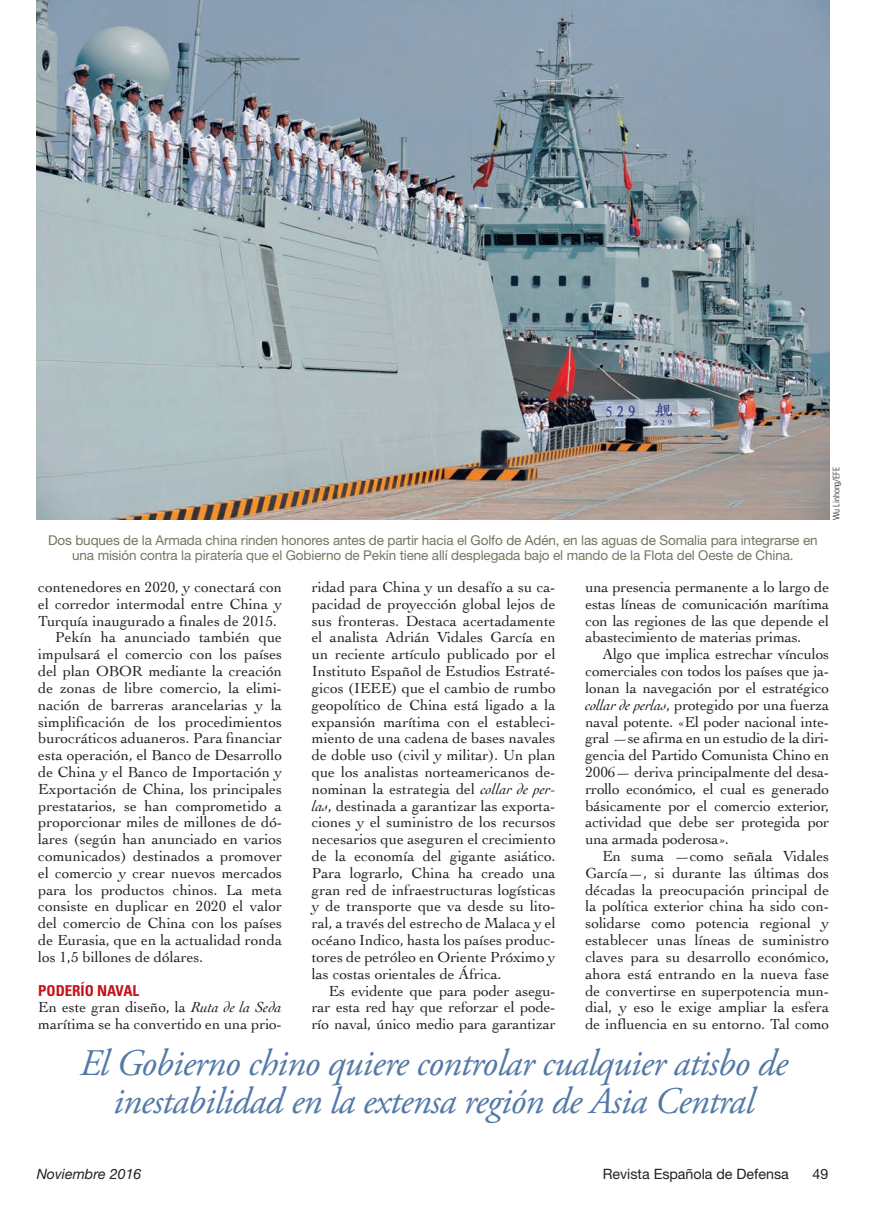
<style>
.page{position:relative;width:893px;height:1217px;background:#fff}
.page>*{position:absolute;margin:0;border:0;box-sizing:border-box;transform-origin:0 0}
.t1{font:italic 37.5px/37.5px "Adobe Garamond Pro";letter-spacing:-.02em;color:#5379a8;text-align:center}
.t2{font:15.3px/16.8px "Cochin";color:#231f20;text-align:justify}
.t3{font:700 condensed 15px "Univers";letter-spacing:-.005em;color:#c4121a}
.t4{font:14.25px "Helvetica Neue";color:#231f20}
.t5{font:italic 14.25px "Helvetica Neue";color:#231f20}
.t6{font:13.5px/15.8px "Helvetica Neue";letter-spacing:-.01em;color:#767561;text-align:center}
.t7{font:300 condensed 9px "Univers";letter-spacing:-.005em;color:#231f20}
.s1{font-style:italic}
</style>
<div class="page">
<img style="left:37px;top:0;width:792px;height:520px">
<p class="t6" style="left:48px;top:531px;width:771px">Dos buques de la Armada china rinden honores antes de partir hacia el Golfo de Adén, en las aguas de Somalia para integrarse en una misión contra la piratería que el Gobierno de Pekín tiene allí desplegada bajo el mando de la Flota del Oeste de China.</p>
<p class="t7" style="left:831px;top:520px;width:54px;rotate:-90deg">Wu Linhong/EFE</p>
<p class="t2" style="left:38px;top:578px;width:245px">contenedores en 2020, y conectará con</p>
<p class="t2" style="left:38px;top:594px;width:245px">el corredor intermodal entre China y</p>
<p class="t2" style="left:38px;top:611px;width:240px">Turquía inaugurado a finales de 2015.</p>
<p class="t2" style="left:55px;top:628px;width:228px">Pekín ha anunciado también que</p>
<p class="t2" style="left:38px;top:645px;width:245px">impulsará el comercio con los países</p>
<p class="t2" style="left:38px;top:662px;width:245px">del plan OBOR mediante la creación</p>
<p class="t2" style="left:38px;top:678px;width:245px">de zonas de libre comercio, la elimi-</p>
<p class="t2" style="left:38px;top:695px;width:245px">nación de barreras arancelarias y la</p>
<p class="t2" style="left:38px;top:712px;width:245px">simplificación de los procedimientos</p>
<p class="t2" style="left:38px;top:729px;width:245px">burocráticos aduaneros. Para financiar</p>
<p class="t2" style="left:38px;top:746px;width:245px">esta operación, el Banco de Desarrollo</p>
<p class="t2" style="left:38px;top:762px;width:245px">de China y el Banco de Importación y</p>
<p class="t2" style="left:38px;top:779px;width:245px">Exportación de China, los principales</p>
<p class="t2" style="left:38px;top:796px;width:245px">prestatarios, se han comprometido a</p>
<p class="t2" style="left:38px;top:813px;width:245px">proporcionar miles de millones de dó-</p>
<p class="t2" style="left:38px;top:830px;width:245px">lares (según han anunciado en varios</p>
<p class="t2" style="left:38px;top:846px;width:245px">comunicados) destinados a promover</p>
<p class="t2" style="left:38px;top:863px;width:245px">el comercio y crear nuevos mercados</p>
<p class="t2" style="left:38px;top:880px;width:245px">para los productos chinos. La meta</p>
<p class="t2" style="left:38px;top:897px;width:245px">consiste en duplicar en 2020 el valor</p>
<p class="t2" style="left:38px;top:914px;width:245px">del comercio de China con los países</p>
<p class="t2" style="left:38px;top:930px;width:245px">de Eurasia, que en la actualidad ronda</p>
<p class="t2" style="left:38px;top:947px;width:167px">los 1,5 billones de dólares.</p>
<p class="t3" style="left:38px;top:980px;width:102px">PODERÍO NAVAL</p>
<p class="t2" style="left:38px;top:998px;width:245px">En este gran diseño, la <span class="s1">Ruta de la Seda </span>marítima se ha convertido en una prio-</p>
<p class="t2" style="left:312px;top:578px;width:245px">ridad para China y un desafío a su ca&shy;pacidad de proyección global lejos de sus fronteras. Destaca acertadamente el analista Adrián Vidales García en un reciente artículo publicado por el Instituto Español de Estudios Estraté&shy;gicos (IEEE) que el cambio de rumbo geopolítico de China está ligado a la expansión marítima con el estableci&shy;miento de una cadena de bases navales de doble uso (civil y militar). Un plan que los analistas norteamericanos de&shy;nominan la estrategia del <span class="s1">collar de per&shy;las</span>, destinada a garantizar las exporta&shy;ciones y el suministro de los recursos necesarios que aseguren el crecimiento de la economía del gigante asiático.<br>Para lograrlo, China ha creado una gran red de infraestructuras logísticas y de transporte que va desde su lito&shy;ral, a través del estrecho de Malaca y el océano Indico, hasta los países produc&shy;tores de petróleo en Oriente Próximo y las costas orientales de África.</p>
<p class="t2" style="left:312px;top:981px;width:245px;text-indent:17px">Es evidente que para poder asegu&shy;rar esta red hay que reforzar el pode&shy;río naval, único medio para garantizar</p>
<p class="t2" style="left:585px;top:578px;width:245px">una presencia permanente a lo largo de estas líneas de comunicación marítima con las regiones de las que depende el abastecimiento de materias primas.</p>
<p class="t2" style="left:585px;top:645px;width:245px;text-indent:17px">Algo que implica estrechar vínculos comerciales con todos los países que ja&shy;lonan la navegación por el estratégico <span class="s1">collar de perlas</span>, protegido por una fuerza naval potente. «El poder nacional inte&shy;gral —se afirma en un estudio de la diri&shy;gencia del Partido Comunista Chino en 2006— deriva principalmente del desa&shy;rrollo económico, el cual es generado básicamente por el comercio exterior, actividad que debe ser protegida por una armada poderosa».</p>
<p class="t2" style="left:585px;top:846px;width:245px;text-indent:17px">En suma —como señala Vidales García—, si durante las últimas dos décadas la preocupación principal de la política exterior china ha sido con&shy;solidarse como potencia regional y establecer unas líneas de suministro claves para su desarrollo económico, ahora está entrando en la nueva fase de convertirse en superpotencia mun&shy;dial, y eso le exige ampliar la esfera de influencia en su entorno. Tal como</p>
<h1 class="t1" style="left:80px;top:1045px;width:710px">El Gobierno chino quiere controlar cualquier atisbo de inestabilidad en la extensa región de Asia Central</h1>
<p class="t5" style="left:37px;top:1164px;width:106px">Noviembre 2016</p>
<p class="t4" style="left:603px;top:1164px;width:188px">Revista Española de Defensa</p>
<p class="t4" style="left:813px;top:1164px;width:17px">49</p>
</div>
